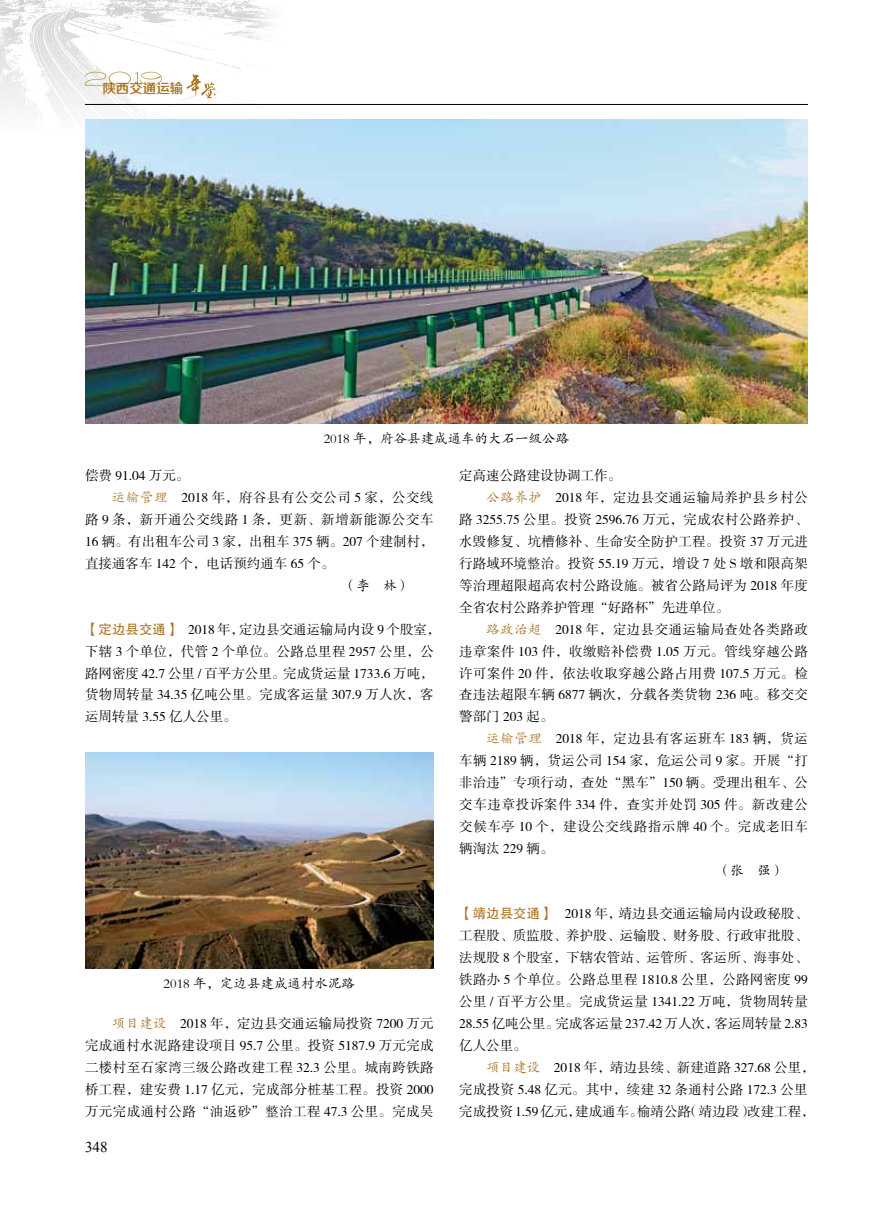
<style>
.page{position:relative;width:893px;height:1212px;background:#fff}
.page>*{position:absolute;margin:0;border:0;box-sizing:border-box;transform-origin:0 0}
.t1{font:15px "Times New Roman";color:#000}
.t2{font:13.5px/21.9px "FZSSK GBK1 0";letter-spacing:.015em;color:#000}
.t3{font:13.5px "FZSSK GBK1 0";letter-spacing:.035em;color:#000}
.t4{font:13.5px "FZSSK GBK1 0";letter-spacing:.045em;color:#000}
.t5{font:13.5px "FZKTK GBK1 0";color:#000}
.t6{font:13.5px "FZSSK GBK1 0";letter-spacing:.05em;color:#000}
.t7{font:13.5px "FZSSK GBK1 0";letter-spacing:.04em;color:#000}
.t8{font:13.5px "FZZZHONGJW GB1 0";color:#aa7322}
.s1{font-family:"FZKTK GBK1 0";color:#aa7322}
.s2{font-family:"FZHTK GBK1 0";color:#aa7322}
</style>
<div class="page">
<img style="left:0;top:0;width:272px;height:108px">
<hr style="left:85px;top:104px;width:723px;height:1px;background:#000">
<svg style="left:187px;top:74px;width:29px;height:24px"></svg>
<svg style="left:85px;top:72px;width:77px;height:14px"></svg>
<img style="left:85px;top:753px;width:349px;height:215px">
<img style="left:85px;top:119px;width:723px;height:304px">
<p class="t8" style="left:102px;top:81px;width:82px">陕西交通运输</p>
<p class="t5" style="left:324px;top:432px;width:247px">2018 年，府谷县建成通车的大石一级公路</p>
<p class="t2" style="left:85px;top:466px;width:106px">偿费 91.04 万元。</p>
<p class="t7" style="left:112px;top:491px;width:323px"><span class="s1">运输管理　</span>2018 年，府谷县有公交公司 5 家，公交线</p>
<p class="t4" style="left:85px;top:513px;width:350px">路 9 条，新开通公交线路 1 条，更新、新增新能源公交车</p>
<p class="t2" style="left:85px;top:531px;width:350px">16 辆。有出租车公司 3 家，出租车 375 辆。207 个建制村，</p>
<p class="t2" style="left:85px;top:553px;width:251px">直接通客车 142 个，电话预约通车 65 个。</p>
<p class="t5" style="left:343px;top:578px;width:69px">（李　林）</p>
<p class="t2" style="left:85px;top:619px;width:357px"><span class="s2">【定边县交通】　</span>2018 年，定边县交通运输局内设 9 个股室，下辖 3 个单位，代管 2 个单位。公路总里程 2957 公里，公路网密度 42.7 公里 / 百平方公里。完成货运量 1733.6 万吨，货物周转量 34.35 亿吨公里。完成客运量 307.9 万人次，客运周转量 3.55 亿人公里。</p>
<p class="t5" style="left:164px;top:977px;width:193px">2018 年，定边县建成通村水泥路</p>
<p class="t2" style="left:85px;top:1013px;width:350px;text-align:justify;text-indent:27px"><span class="s1">项目建设　</span>2018 年，定边县交通运输局投资 7200 万元完成通村水泥路建设项目 95.7 公里。投资 5187.9 万元完成二楼村至石家湾三级公路改建工程 32.3 公里。城南跨铁路桥工程，建安费 1.17 亿元，完成部分桩基工程。投资 2000万元完成通村公路“油返砂”整治工程 47.3 公里。完成吴</p>
<p class="t1" style="left:85px;top:1137px;width:24px">348</p>
<p class="t2" style="left:459px;top:466px;width:163px">定高速公路建设协调工作。</p>
<p class="t3" style="left:486px;top:491px;width:323px"><span class="s1">公路养护　</span>2018 年，定边县交通运输局养护县乡村公</p>
<p class="t2" style="left:459px;top:509px;width:350px">路 3255.75 公里。投资 2596.76 万元，完成农村公路养护、</p>
<p class="t2" style="left:459px;top:531px;width:350px">水毁修复、坑槽修补、生命安全防护工程。投资 37 万元进</p>
<p class="t2" style="left:459px;top:553px;width:350px">行路域环境整治。投资 55.19 万元，增设 7 处 S 墩和限高架</p>
<p class="t2" style="left:459px;top:575px;width:350px">等治理超限超高农村公路设施。被省公路局评为 2018 年度</p>
<p class="t2" style="left:459px;top:597px;width:271px">全省农村公路养护管理“好路杯”先进单位。</p>
<p class="t3" style="left:486px;top:622px;width:323px"><span class="s1">路政治超　</span>2018 年，定边县交通运输局查处各类路政</p>
<p class="t3" style="left:459px;top:644px;width:350px">违章案件 103 件，收缴赔补偿费 1.05 万元。管线穿越公路</p>
<p class="t3" style="left:459px;top:666px;width:350px">许可案件 20 件，依法收取穿越公路占用费 107.5 万元。检</p>
<p class="t2" style="left:459px;top:684px;width:350px">查违法超限车辆 6877 辆次，分载各类货物 236 吨。移交交</p>
<p class="t2" style="left:459px;top:706px;width:96px">警部门 203 起。</p>
<p class="t4" style="left:486px;top:731px;width:323px"><span class="s1">运输管理　</span>2018 年，定边县有客运班车 183 辆，货运</p>
<p class="t2" style="left:459px;top:750px;width:350px">车辆 2189 辆，货运公司 154 家，危运公司 9 家。开展“打</p>
<p class="t2" style="left:459px;top:772px;width:350px">非治违”专项行动，查处“黑车”150 辆。受理出租车、公</p>
<p class="t6" style="left:459px;top:797px;width:350px">交车违章投诉案件 334 件，查实并处罚 305 件。新改建公</p>
<p class="t4" style="left:459px;top:819px;width:350px">交候车亭 10 个，建设公交线路指示牌 40 个。完成老旧车</p>
<p class="t2" style="left:459px;top:838px;width:96px">辆淘汰 229 辆。</p>
<p class="t5" style="left:717px;top:863px;width:69px">（张　强）</p>
<p class="t2" style="left:459px;top:903px;width:350px;text-align:justify"><span class="s2">【靖边县交通】　</span>2018 年，靖边县交通运输局内设政秘股、工程股、质监股、养护股、运输股、财务股、行政审批股、法规股 8 个股室，下辖农管站、运管所、客运所、海事处、铁路办 5 个单位。公路总里程 1810.8 公里，公路网密度 99公里 / 百平方公里。完成货运量 1341.22 万吨，货物周转量28.55 亿吨公里。完成客运量 237.42 万人次，客运周转量 2.83亿人公里。</p>
<p class="t2" style="left:459px;top:1057px;width:357px;text-indent:27px"><span class="s1">项目建设　</span>2018 年，靖边县续、新建道路 327.68 公里，完成投资 5.48 亿元。其中，续建 32 条通村公路 172.3 公里完成投资 1.59亿元，建成通车。榆靖公路（靖边段）改建工程，</p>
</div>
